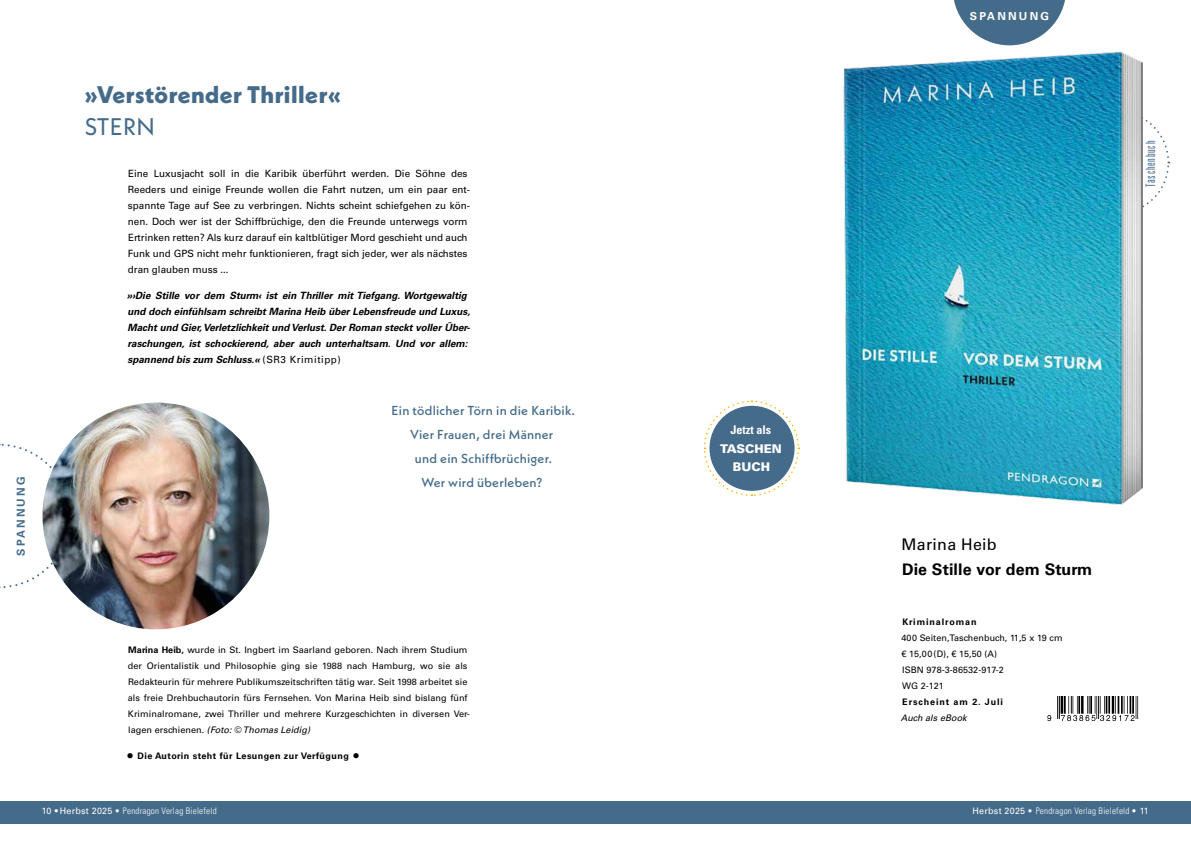
<style>
.page{position:relative;width:1191px;height:842px;background:#fff}
.page>*{position:absolute;margin:0;border:0;box-sizing:border-box;transform-origin:0 0}
.t1{font:800 24px "Neue Kabel";letter-spacing:.02em;color:#456b8a}
.t2{font:24px "Neue Kabel";letter-spacing:.01em;color:#456b8a}
.t3{font:700 16px "Univers LT Pro 65";letter-spacing:.01em;color:#000}
.t4{font:16px "Univers LT Pro 55 Roman";letter-spacing:.015em;color:#000}
.t5{font:500 13px/24px "Neue Kabel";letter-spacing:.02em;color:#456b8a;text-align:center}
.t6{font:13px "Univers LT Pro Light Ult Cond";letter-spacing:.06em;color:#456b8a}
.t7{font:900 12px/18.4px "Univers LT Pro 75";color:#fff;text-align:center}
.t8{font:700 condensed 12px "Univers LT Pro";color:#fff}
.t9{font:700 11px "Univers LT Pro 65";letter-spacing:.2em;color:#456b8a}
.t10{font:700 11px "Univers LT Pro 65";letter-spacing:.2em;color:#fff}
.t11{font:10px/16px "Univers LT Pro 55 Roman";color:#000}
.t12{font:italic 700 10px/16px "Univers LT Pro 65";color:#000}
.t13{font:9px/16px "Univers LT Pro 55 Roman";letter-spacing:.005em;color:#000}
.t14{font:300 condensed 9px "Univers LT Pro";letter-spacing:.025em;color:#fff}
.t15{font:italic 9px "Univers LT Pro 55";letter-spacing:.005em;color:#000}
.t16{font:700 9px "Univers LT Pro 65";letter-spacing:.05em;color:#000}
.t17{font:700 9px "Univers LT Pro 65";letter-spacing:.1em;color:#000}
.s1{font-family:"Univers LT Pro 55 Roman";font-weight:400;font-style:normal}
.s2{font-family:"Univers LT Pro 65";font-weight:700}
.s3{font-family:"Univers LT Pro 55 Roman";font-style:normal}
.s4{font-family:"Helvetica Neue"}
.s5{font-family:"Univers LT Pro 55 Roman";font-weight:400;font-stretch:normal}
</style>
<div class="page">
<svg style="left:1142px;top:110px;width:28px;height:105px"></svg>
<svg style="left:0;top:443px;width:69px;height:146px"></svg>
<div style="left:0;top:801px;width:1191px;height:22px;background:#456b8a"></div>
<img style="left:43px;top:403px;width:226px;height:226px;border-radius:113px">
<svg style="left:954px;top:0;width:111px;height:45px"></svg>
<img style="left:843px;top:51px;width:299px;height:454px">
<svg style="left:703px;top:400px;width:97px;height:96px"></svg>
<div style="left:709px;top:406px;width:85px;height:85px;background:#456b8a;border-radius:50%"></div>
<img style="left:1047px;top:697px;width:92px;height:25px">
<p class="t10" style="left:970px;top:8px;width:81px">SPANNUNG</p>
<p class="t9" style="left:13px;top:556px;width:81px;rotate:-90deg">SPANNUNG</p>
<h1 class="t1" style="left:84px;top:80px;width:259px">»Verstörender Thriller«</h1>
<h1 class="t2" style="left:85px;top:111px;width:72px">STERN</h1>
<p class="t11" style="left:128px;top:165px;width:344px">Eine Luxusjacht soll in die Karibik überführt werden. Die Söhne des Reeders und einige Freunde wollen die Fahrt nutzen, um ein paar ent&shy;spannte Tage auf See zu verbringen. Nichts scheint schiefgehen zu kön&shy;nen. Doch wer ist der Schiffbrüchige, den die Freunde unterwegs vorm Ertrinken retten? Als kurz darauf ein kaltblütiger Mord geschieht und auch Funk und GPS nicht mehr funktionieren, fragt sich jeder, wer als nächstes dran glauben muss ...</p>
<p class="t12" style="left:127px;top:287px;width:345px">»›Die Stille vor dem Sturm‹ ist ein Thriller mit Tiefgang. Wortgewaltig und doch einfühlsam schreibt Marina Heib über Lebensfreude und Luxus, Macht und Gier, Verletzlichkeit und Verlust. Der Roman steckt voller Über&shy;raschungen, ist schockierend, aber auch unterhaltsam. Und vor allem: spannend bis zum Schluss.« <span class="s1">(SR3 Krimitipp)</span></p>
<h3 class="t5" style="left:391px;top:399px;width:185px">Ein tödlicher Törn in die Karibik.<br>Vier Frauen, drei Männer<br>und ein Schiffbrüchiger.<br>Wer wird überleben?</h3>
<p class="t13" style="left:128px;top:641px;width:344px"><span class="s2">Marina Heib,</span> wurde in St. Ingbert im Saarland geboren. Nach ihrem Studium der Orientalistik und Philosophie ging sie 1988 nach Hamburg, wo sie als Redakteurin für mehrere Publikumszeitschriften tätig war. Seit 1998 arbeitet sie als freie Drehbuchautorin fürs Fernsehen. Von Marina Heib sind bislang fünf Kriminalromane, zwei Thriller und mehrere Kurzgeschichten in diversen Ver-</p>
<p class="t15" style="left:128px;top:723px;width:183px"><span class="s3">lagen erschienen.</span> (Foto: © Thomas Leidig)</p>
<p class="t16" style="left:127px;top:749px;width:234px">● Die Autorin steht für Lesungen zur Verfügung ●</p>
<h3 class="t8" style="left:730px;top:423px;width:42px">Jetzt als</h3>
<h3 class="t7" style="left:720px;top:439px;width:63px">TASCHEN<br>BUCH</h3>
<h3 class="t6" style="left:1142px;top:187px;width:47px;rotate:-90deg">Taschenbuch</h3>
<h2 class="t4" style="left:901px;top:533px;width:97px">Marina Heib</h2>
<h2 class="t3" style="left:902px;top:558px;width:192px">Die Stille vor dem Sturm</h2>
<p class="t17" style="left:902px;top:615px;width:76px">Kriminalroman</p>
<p class="t13" style="left:901px;top:629px;width:162px">400 Seiten,Taschenbuch, 11,5 x 19 cm <span class="s4">€</span> 15,00 (D), <span class="s4">€</span> 15,50 (A)<br>ISBN 978-3-86532-917-2<br>WG 2-121</p>
<p class="t17" style="left:902px;top:695px;width:102px">Erscheint am 2. Juli</p>
<p class="t15" style="left:900px;top:711px;width:67px">Auch als eBook</p>
<p class="t14" style="left:42px;top:805px;width:176px"><span class="s5">10</span> •<span class="s5">Herbst 2025</span> • Pendragon Verlag Bielefeld</p>
<p class="t14" style="left:972px;top:805px;width:178px"><span class="s5">Herbst 2025</span> • Pendragon Verlag Bielefeld • <span class="s5">11</span></p>
</div>
